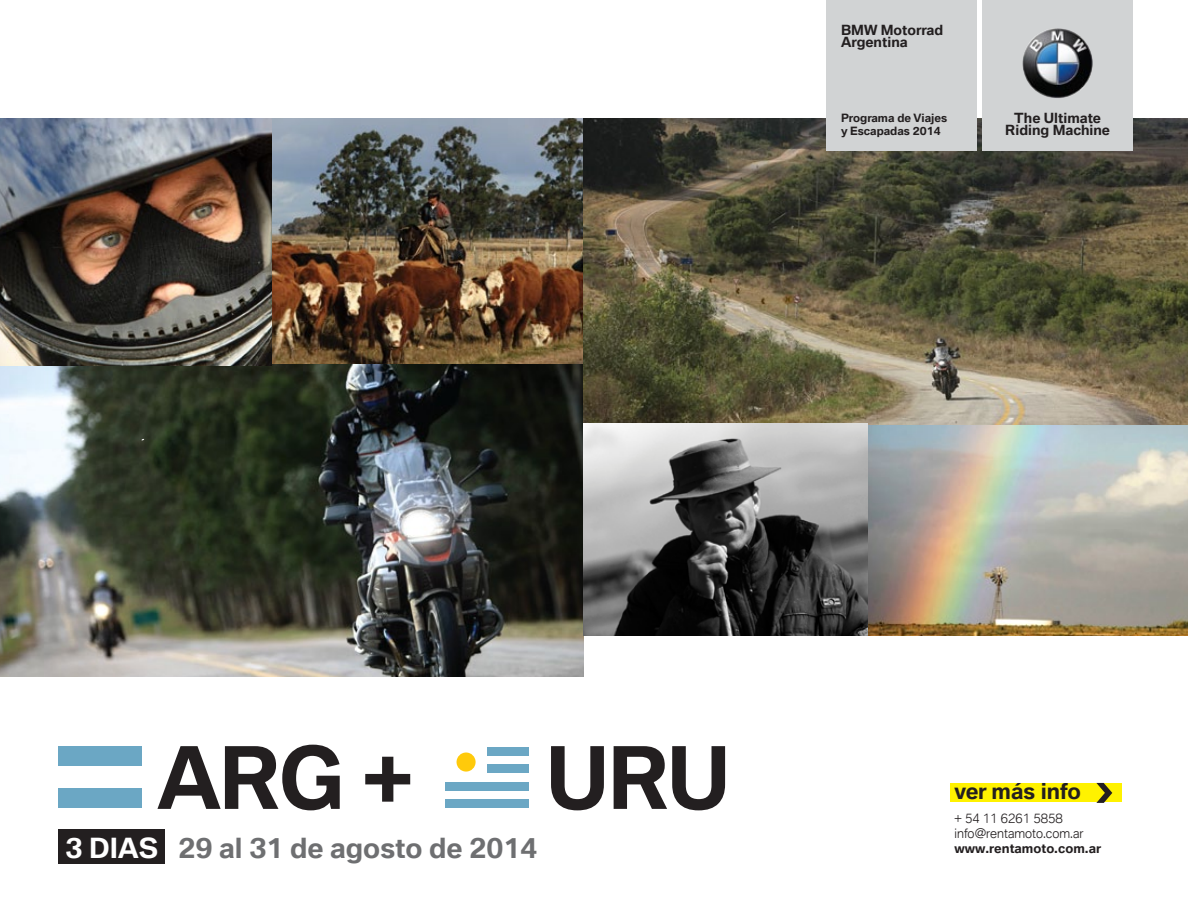
<style>
.page{position:relative;width:1188px;height:918px;background:#fff}
.page>*{position:absolute;margin:0;border:0;box-sizing:border-box;transform-origin:0 0}
.t1{font:700 83.25px "BMW Type Global Pro";letter-spacing:-.025em;color:#231f20}
.t2{font:700 27px "BMW Type Global Pro";color:#6e6f71}
.t3{font:700 21.3px "BMW Type Global Pro";color:#231f20}
.t4{font:300 13.65px/12.6px "BMW Type V2";color:#231f20;text-align:center}
.t5{font:300 12.6px/15.1px "BMW Type Global Pro";color:#231f20}
.t6{font:700 12.6px "BMW Type Global Pro";color:#231f20}
.t7{font:300 11.1px/13px "BMW Type V2";color:#231f20}
.s1{color:#fff}
</style>
<div class="page">
<img style="left:0;top:119px;width:584px;height:557px">
<img style="left:583px;top:119px;width:605px;height:517px">
<div style="left:950px;top:784px;width:172px;height:18px;background:#fff200"></div>
<div style="left:827px;top:0;width:150px;height:150px;background:#d1d3d4"></div>
<div style="left:982px;top:0;width:150px;height:150px;background:#d1d3d4"></div>
<img style="left:1022px;top:28px;width:71px;height:71px;border-radius:35px">
<svg style="left:1096px;top:783px;width:16px;height:20px"></svg>
<div style="left:59px;top:829px;width:106px;height:35px;background:#231f20"></div>
<div style="left:59px;top:747px;width:83px;height:61px;background:#6ba7c4"></div>
<div style="left:59px;top:767px;width:83px;height:21px;background:#fff"></div>
<svg style="left:456px;top:752px;width:18px;height:18px"></svg>
<div style="left:487px;top:747px;width:42px;height:9px;background:#6ba7c4"></div>
<div style="left:487px;top:764px;width:42px;height:9px;background:#6ba7c4"></div>
<div style="left:445px;top:782px;width:84px;height:9px;background:#6ba7c4"></div>
<div style="left:445px;top:799px;width:84px;height:9px;background:#6ba7c4"></div>
<div style="left:457px;top:753px;width:19px;height:19px;background:#ffca0b;border-radius:50%"></div>
<p class="t4" style="left:841px;top:25px;width:104px;text-align:left">BMW Motorrad<br>Argentina</p>
<p class="t7" style="left:841px;top:113px;width:108px">Programa de Viajes y Escapadas 2014</p>
<p class="t4" style="left:1005px;top:113px;width:106px">The Ultimate<br>Riding Machine</p>
<h1 class="t1" style="left:157px;top:731px;width:258px">ARG +</h1>
<h1 class="t1" style="left:546px;top:731px;width:186px">URU</h1>
<h2 class="t2" style="left:65px;top:833px;width:473px"><span class="s1">3 DIAS</span> 29 al 31 de agosto de 2014</h2>
<h3 class="t3" style="left:954px;top:780px;width:128px">ver más info</h3>
<p class="t5" style="left:954px;top:812px;width:130px">+ 54 11 6261 5858 info@rentamoto.com.ar</p>
<p class="t6" style="left:954px;top:842px;width:148px">www.rentamoto.com.ar</p>
</div>
